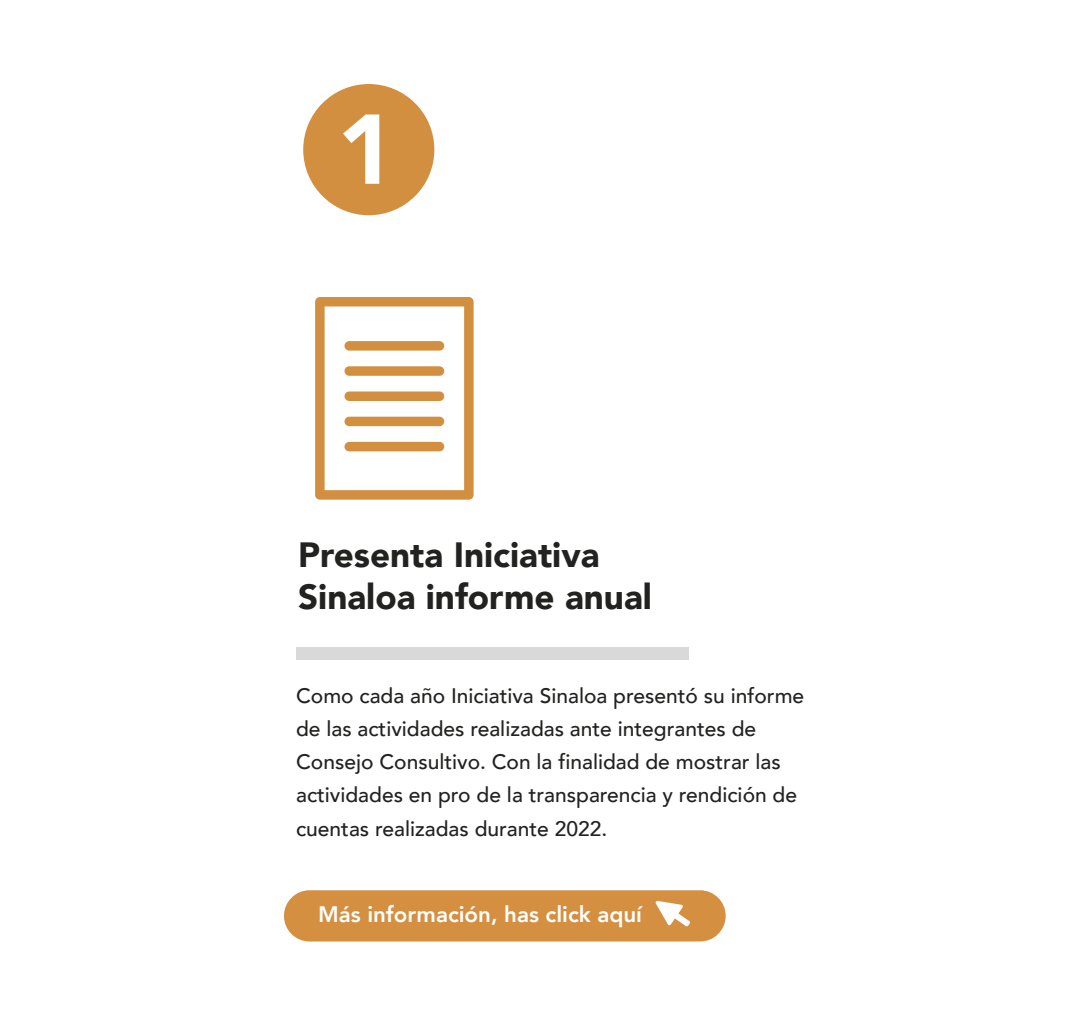
<style>
.page{position:relative;width:1071px;height:1036px;background:#fff}
.page>*{position:absolute;margin:0;border:0;box-sizing:border-box;transform-origin:0 0}
.t1{font:900 97.83px "Avenir";color:#fff}
.t2{font:900 35px/42px "Avenir";color:#222221}
.t3{font:800 22.4px "Avenir";color:#fff}
.t4{font:500 21px/33.2px "Avenir";color:#222221}
</style>
<div class="page">
<div style="left:296px;top:647px;width:393px;height:12px;background:#d9d9d9"></div>
<div style="left:303px;top:84px;width:131px;height:131px;background:#d38f40;border-radius:50%"></div>
<div style="left:284px;top:890px;width:442px;height:51px;background:#d48f41;border-radius:26px"></div>
<svg style="left:655px;top:900px;width:35px;height:26px"></svg>
<svg style="left:315px;top:297px;width:159px;height:202px"></svg>
<div style="left:345px;top:341px;width:99px;height:9px;background:#d38f40;border-radius:5px"></div>
<div style="left:345px;top:366px;width:99px;height:10px;background:#d38f40;border-radius:5px"></div>
<div style="left:345px;top:391px;width:99px;height:10px;background:#d38f40;border-radius:5px"></div>
<div style="left:345px;top:416px;width:99px;height:10px;background:#d38f40;border-radius:5px"></div>
<div style="left:345px;top:442px;width:99px;height:9px;background:#d38f40;border-radius:5px"></div>
<h1 class="t1" style="left:337px;top:66px;width:59px">1</h1>
<h2 class="t2" style="left:298px;top:533px;width:355px">Presenta Iniciativa<br>Sinaloa informe anual</h2>
<p class="t4" style="left:296px;top:677px;width:510px">Como cada año Iniciativa Sinaloa presentó su informe de las actividades realizadas ante integrantes de Consejo Consultivo. Con la finalidad de mostrar las actividades en pro de la transparencia y rendición de cuentas realizadas durante 2022.</p>
<p class="t3" style="left:318px;top:896px;width:325px">Más información, has click aquí</p>
</div>
